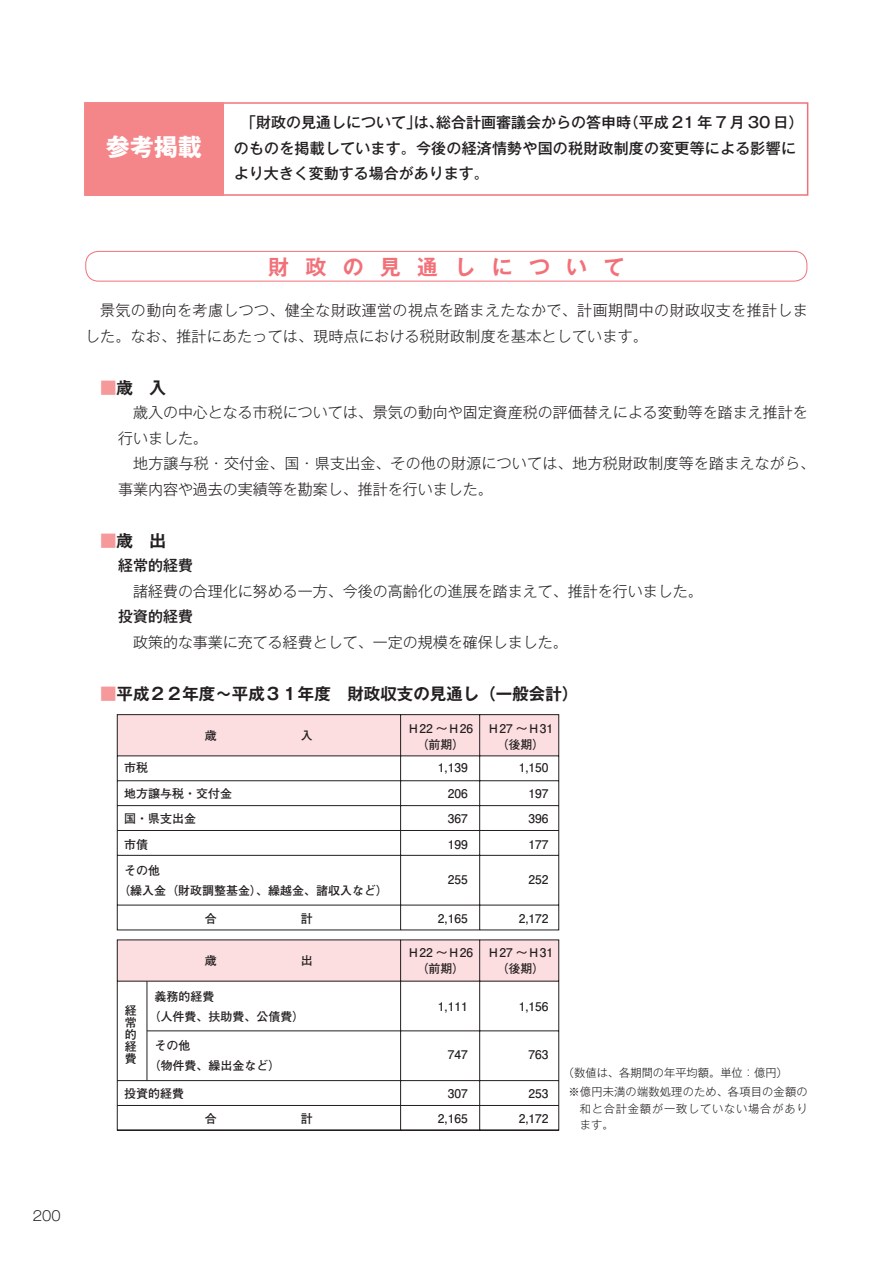
<style>
.page{position:relative;width:893px;height:1263px;background:#fff}
.page>*{position:absolute;margin:0;border:0;box-sizing:border-box;transform-origin:0 0}
.t1{font:24px "Gothic MB101 Pr 5 Bold 90 msp RKSJ V";color:#fff}
.t2{font:21px "Gothic MB101 Pr 5 De Bold 90 msp RKSJ H";letter-spacing:.775em;color:#f27179}
.t3{font:16.5px "Gothic MB101 Pr 5 De Bold 90 msp RKSJ H";color:#231f20}
.t4{font:15px/25.5px "Gothic MB101 Pr 5 Light 90 msp RKSJ H";color:#231f20}
.t5{font:15px/25.5px "Gothic MB101 Pr 5 Medium 90 msp RKSJ H";color:#231f20}
.t6{font:15px/25.5px "Gothic MB101 Pr 5 Light 90 msp RKSJ H";letter-spacing:.025em;color:#231f20}
.t7{font:13.5px "Gothic MB101 Pr 5 Light 90 msp RKSJ H";color:#231f20}
.t8{font:12px/25.8px "Futo Go B101 Pr 5 Bold 90 msp RKSJ H";color:#231f20;text-align:center}
.t9{font:12px/12px "Futo Go B101 Pr 5 Bold 90 msp RKSJ V";color:#231f20;text-align:justify}
.t10{font:11.25px/19.5px "Gothic MB101 Pr 5 Light 90 msp RKSJ H";letter-spacing:.015em;color:#231f20}
.t11{font:11.25px/16.5px "Gothic MB101 Pr 5 Light 90 msp RKSJ H";letter-spacing:.07em;color:#231f20}
.s1{color:#f6999a}
</style>
<div class="page">
<div style="left:85px;top:251px;width:722px;height:31px;border:1px solid #f27179;border-radius:13px"></div>
<svg style="left:117px;top:714px;width:442px;height:217px"></svg>
<svg style="left:117px;top:939px;width:442px;height:192px"></svg>
<hr style="left:147px;top:981px;width:1px;height:100px;background:#231f20">
<div style="left:84px;top:102px;width:724px;height:94px;border:2px solid #f27179"></div>
<div style="left:85px;top:103px;width:138px;height:92px;background:#f48689"></div>
<div style="left:84px;top:102px;width:140px;height:94px;border:2px solid #f48689"></div>
<h1 class="t1" style="left:106px;top:138px;width:97px">参考掲載</h1>
<p class="t5" style="left:234px;top:112px;width:571px">　「財政の見通しについて」は、総合計画審議会からの答申時（平成 21 年 7 月 30 日）のものを掲載しています。今後の経済情勢や国の税財政制度の変更等による影響により大きく変動する場合があります。</p>
<h2 class="t2" style="left:268px;top:259px;width:358px">財政の見通しについて</h2>
<p class="t6" style="left:85px;top:300px;width:724px">　景気の動向を考慮しつつ、健全な財政運営の視点を踏まえたなかで、計画期間中の財政収支を推計しました。なお、推計にあたっては、現時点における税財政制度を基本としています。</p>
<h3 class="t3" style="left:100px;top:382px;width:67px"><span class="s1">■</span>歳　入</h3>
<p class="t4" style="left:118px;top:402px;width:698px">　歳入の中心となる市税については、景気の動向や固定資産税の評価替えによる変動等を踏まえ推計を行いました。<br>　地方譲与税・交付金、国・県支出金、その他の財源については、地方税財政制度等を踏まえながら、事業内容や過去の実績等を勘案し、推計を行いました。</p>
<h3 class="t3" style="left:100px;top:535px;width:67px"><span class="s1">■</span>歳　出</h3>
<p class="t5" style="left:118px;top:555px;width:76px">経常的経費</p>
<p class="t4" style="left:118px;top:580px;width:586px">　諸経費の合理化に努める一方、今後の高齢化の進展を踏まえて、推計を行いました。</p>
<p class="t5" style="left:118px;top:606px;width:76px">投資的経費</p>
<p class="t4" style="left:118px;top:631px;width:451px">　政策的な事業に充てる経費として、一定の規模を確保しました。</p>
<h3 class="t3" style="left:100px;top:688px;width:480px"><span class="s1">■</span>平成２２年度～平成３１年度　財政収支の見通し（一般会計）</h3>
<p class="t8" style="left:408px;top:722px;width:67px;line-height:16.2px">Ｈ22 ～Ｈ26（前期）</p>
<p class="t8" style="left:488px;top:722px;width:67px;line-height:16.2px">Ｈ27 ～Ｈ31（後期）</p>
<p class="t8" style="left:124px;top:756px;width:109px;text-align:left">市税<br>地方譲与税・交付金国・県支出金<br>市債</p>
<p class="t8" style="left:448px;top:756px;width:22px;text-align:justify;text-indent:-10px">1,139<br>206<br>367<br>199</p>
<p class="t8" style="left:448px;top:869px;width:22px">255</p>
<p class="t8" style="left:438px;top:907px;width:31px">2,165</p>
<p class="t8" style="left:118px;top:862px;width:271px;line-height:19.8px;text-align:left;text-indent:6px">その他<br>（繰入金（財政調整基金）、繰越金、諸収入など）</p>
<p class="t8" style="left:528px;top:756px;width:22px;text-align:justify;text-indent:-10px">1,150<br>197<br>396<br>177</p>
<p class="t8" style="left:528px;top:869px;width:22px">252</p>
<p class="t8" style="left:519px;top:907px;width:31px">2,172</p>
<p class="t9" style="left:125px;top:1006px;width:13px">経常的経費</p>
<p class="t8" style="left:148px;top:988px;width:157px;line-height:19.8px;text-align:left;text-indent:6px">義務的経費<br>（人件費、扶助費、公債費）</p>
<p class="t8" style="left:148px;top:1038px;width:133px;line-height:19.8px;text-align:left;text-indent:6px">その他<br>（物件費、繰出金など）</p>
<p class="t8" style="left:124px;top:1082px;width:61px">投資的経費</p>
<p class="t8" style="left:408px;top:946px;width:67px;line-height:16.2px">Ｈ22 ～Ｈ26（前期）</p>
<p class="t8" style="left:488px;top:946px;width:67px;line-height:16.2px">Ｈ27 ～Ｈ31（後期）</p>
<p class="t8" style="left:438px;top:995px;width:31px">1,111</p>
<p class="t8" style="left:519px;top:995px;width:31px">1,156</p>
<p class="t8" style="left:448px;top:1044px;width:22px">747</p>
<p class="t8" style="left:528px;top:1044px;width:22px">763</p>
<p class="t8" style="left:448px;top:1082px;width:22px">307</p>
<p class="t8" style="left:528px;top:1082px;width:22px">253</p>
<p class="t8" style="left:438px;top:1107px;width:31px">2,165</p>
<p class="t8" style="left:519px;top:1107px;width:31px">2,172</p>
<p class="t10" style="left:568px;top:1064px;width:241px;text-indent:-6px">（数値は、各期間の年平均額。単位：億円）<br>※億円未満の端数処理のため、各項目の金額の</p>
<p class="t11" style="left:580px;top:1102px;width:229px">和と合計金額が一致していない場合があります。</p>
<p class="t7" style="left:33px;top:1211px;width:29px">200</p>
</div>
